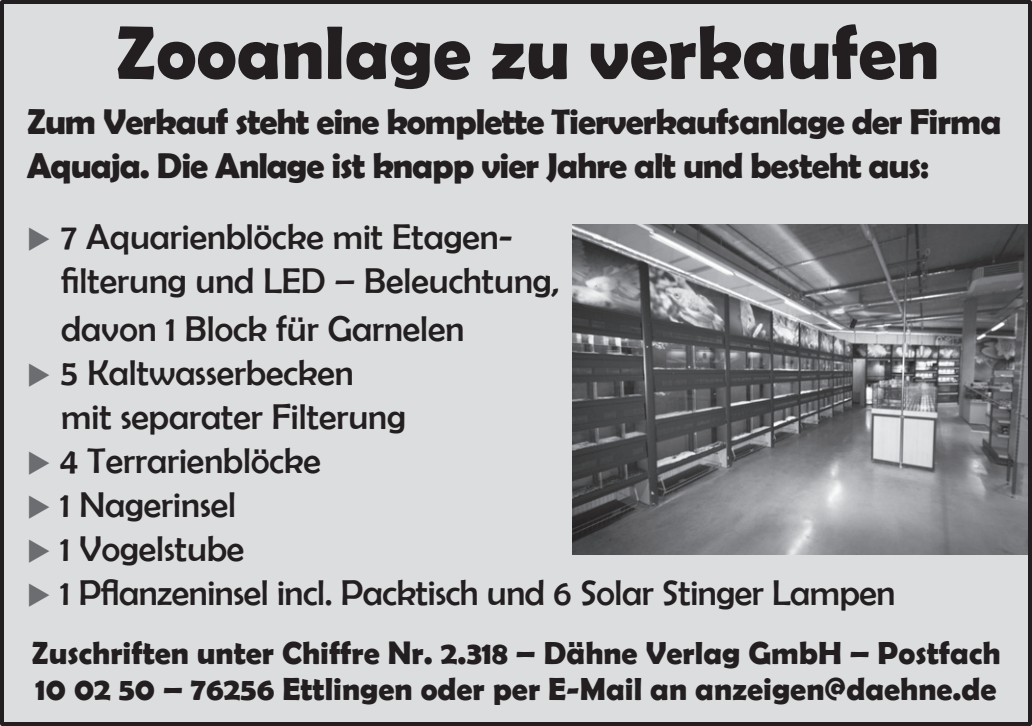
<style>
.page{position:relative;width:1032px;height:726px;background:#fff}
.page>*{position:absolute;margin:0;border:0;box-sizing:border-box;transform-origin:0 0}
.t1{font:700 76px "Berlin Sans FB Demi";color:#231f20}
.t2{font:36px/44px "Berlin Sans FB";color:#231f20}
.t3{font:700 36px/44px "Berlin Sans FB Demi";letter-spacing:-.03em;color:#231f20}
.t4{font:700 32px/36px "Berlin Sans FB Demi";color:#231f20}
.s1{color:#6c6d70}
</style>
<div class="page">
<div style="left:2px;top:2px;width:1028px;height:722px;background:#dcdddf"></div>
<div style="left:0;top:0;width:1032px;height:726px;border:4px solid #231f20"></div>
<img style="left:573px;top:225px;width:455px;height:329px">
<h1 class="t1" style="left:115px;top:9px;width:825px">Zooanlage zu verkaufen</h1>
<p class="t3" style="left:27px;top:99px;width:976px">Zum Verkauf steht eine komplette Tierverkaufsanlage der Firma<br>Aquaja. Die Anlage ist knapp vier Jahre alt und besteht aus:</p>
<p class="t2" style="left:61px;top:214px;width:499px;text-indent:-35px"><span class="s1">◆</span> 7 Aquarienblöcke mit Etagen&shy;filterung und LED – Beleuchtung,</p>
<p class="t2" style="left:61px;top:306px;width:404px">davon 1 Block für Garnelen</p>
<p class="t2" style="left:61px;top:350px;width:346px;text-indent:-35px"><span class="s1">◆</span> 5 Kaltwasserbecken mit separater Filterung</p>
<p class="t2" style="left:27px;top:438px;width:296px"><span class="s1">◆</span> 4 Terrarienblöcke</p>
<p class="t2" style="left:27px;top:482px;width:211px"><span class="s1">◆</span> 1 Nagerinsel</p>
<p class="t2" style="left:27px;top:526px;width:219px"><span class="s1">◆</span> 1 Vogelstube</p>
<p class="t2" style="left:27px;top:570px;width:870px"><span class="s1">◆</span> 1 Pflanzeninsel incl. Packtisch und 6 Solar Stinger Lampen</p>
<p class="t4" style="left:32px;top:634px;width:970px">Zuschriften unter Chiffre Nr. 2.318 – Dähne Verlag GmbH – Postfach<br>10 02 50 – 76256 Ettlingen oder per E-Mail an anzeigen@daehne.de</p>
</div>
